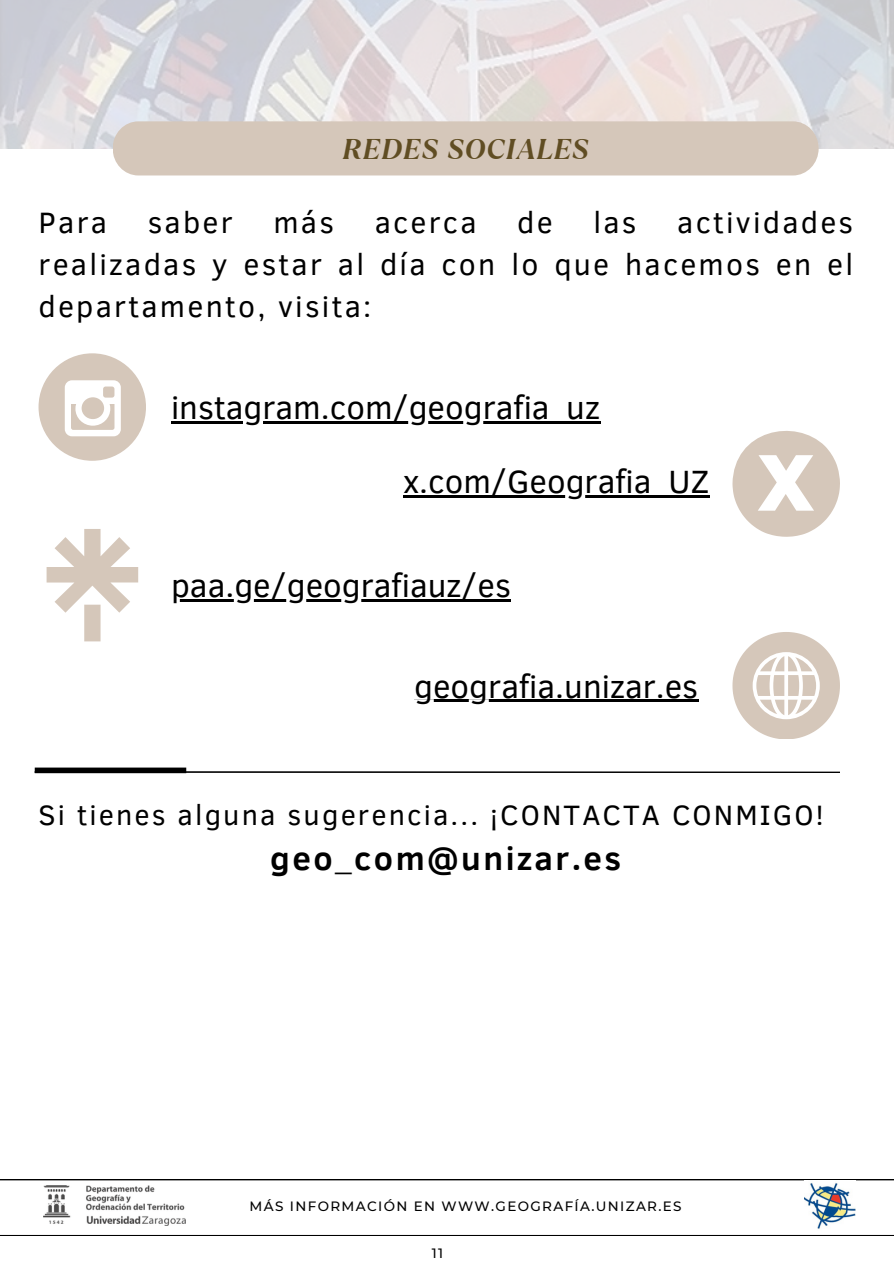
<style>
.page{position:relative;width:894px;height:1264px;background:#fff}
.page>*{position:absolute;margin:0;border:0;box-sizing:border-box;transform-origin:0 0}
.t1{font:700 33.15px "Clear Sans";letter-spacing:.075em;color:#000}
.t2{font:33px "Clear Sans";color:#000}
.t3{font:30.15px/41.7px "Clear Sans";letter-spacing:.075em;color:#000;text-align:justify}
.t4{font:28.65px "Clear Sans";letter-spacing:.075em;color:#000}
.t5{font:italic 700 28.5px "TT Ramillas";letter-spacing:.025em;color:#604d23}
.t6{font:500 13.5px "Montserrat";letter-spacing:.1em;color:#000}
</style>
<div class="page">
<img style="left:0;top:0;width:893px;height:148px">
<div style="left:113px;top:121px;width:705px;height:54px;background:#d5c7ba;border-radius:26px"></div>
<div style="left:39px;top:353px;width:106px;height:107px;background:#d5c7ba;border-radius:50%"></div>
<svg style="left:65px;top:380px;width:56px;height:56px"></svg>
<svg style="left:732px;top:431px;width:107px;height:106px"></svg>
<svg style="left:732px;top:632px;width:107px;height:107px"></svg>
<svg style="left:47px;top:529px;width:91px;height:112px"></svg>
<hr style="left:171px;top:599px;width:340px;height:2px;background:#000">
<hr style="left:171px;top:421px;width:429px;height:2px;background:#000">
<hr style="left:403px;top:495px;width:306px;height:2px;background:#000">
<hr style="left:414px;top:699px;width:284px;height:3px;background:#000">
<hr style="left:35px;top:771px;width:804px;height:2px;background:#000">
<div style="left:35px;top:767px;width:151px;height:6px;background:#000"></div>
<svg style="left:0;top:1179px;width:893px;height:56px"></svg>
<img style="left:804px;top:1180px;width:51px;height:51px">
<img style="left:44px;top:1185px;width:142px;height:40px">
<p class="t5" style="left:342px;top:129px;width:248px">REDES SOCIALES</p>
<h1 class="t3" style="left:39px;top:200px;width:70px">Para</h1>
<h1 class="t3" style="left:148px;top:200px;width:86px">saber</h1>
<h1 class="t3" style="left:273px;top:200px;width:62px">más</h1>
<h1 class="t3" style="left:374px;top:200px;width:103px">acerca</h1>
<h1 class="t3" style="left:517px;top:200px;width:37px">de</h1>
<h1 class="t3" style="left:593px;top:200px;width:45px">las</h1>
<h1 class="t3" style="left:39px;top:200px;width:815px;text-indent:638px">actividades realizadas y estar al día con lo que hacemos en el departamento, visita:</h1>
<p class="t2" style="left:171px;top:383px;width:430px">instagram.com/geografia_uz</p>
<h1 class="t2" style="left:403px;top:457px;width:308px">x.com/Geografia_UZ</h1>
<p class="t2" style="left:171px;top:561px;width:341px">paa.ge/geografiauz/es</p>
<h1 class="t2" style="left:414px;top:662px;width:285px">geografia.unizar.es</h1>
<h1 class="t4" style="left:39px;top:793px;width:786px">Si tienes alguna sugerencia... ¡CONTACTA CONMIGO!</h1>
<h1 class="t1" style="left:270px;top:833px;width:352px">geo_com@unizar.es</h1>
<h1 class="t6" style="left:249px;top:1197px;width:433px">MÁS INFORMACIÓN EN WWW.GEOGRAFÍA.UNIZAR.ES</h1>
<h2 class="t6" style="left:431px;top:1244px;width:13px">11</h2>
</div>
